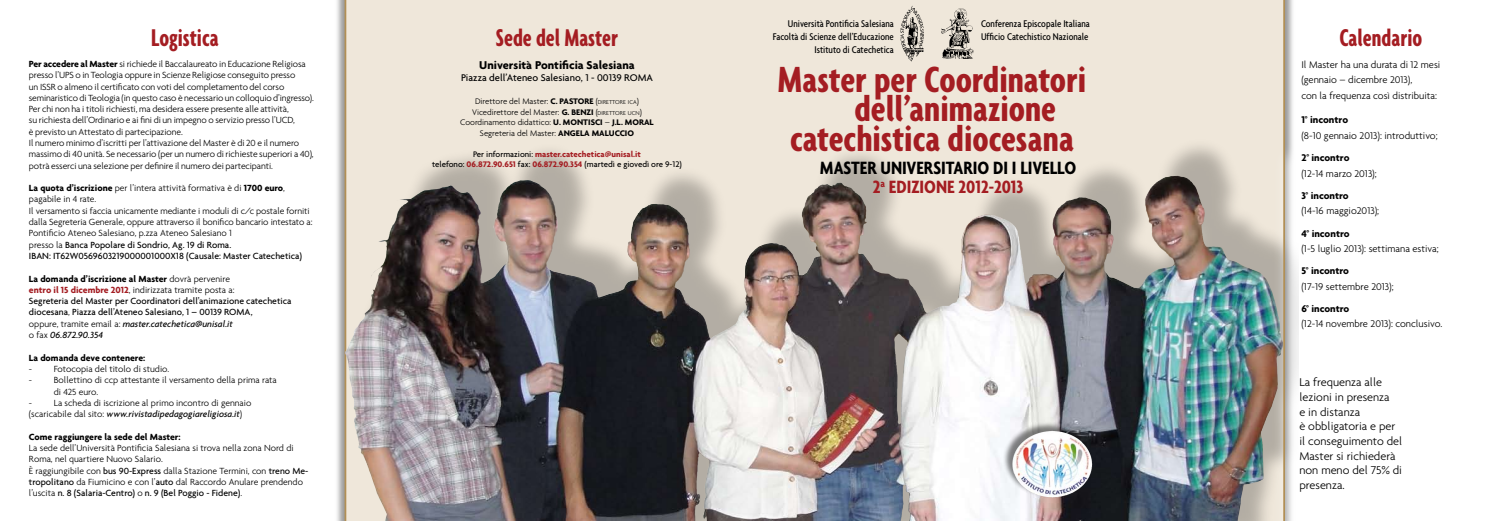
<style>
.page{position:relative;width:1489px;height:521px;background:#fff}
.page>*{position:absolute;margin:0;border:0;box-sizing:border-box;transform-origin:0 0}
.t1{font:700 extra-condensed 39.38px "Agenda";color:#a41d22;scale:1.11 1}
.t2{font:700 extra-condensed 26.25px "Agenda";color:#a41d22}
.t3{font:700 condensed 19.25px/19.2px "Agenda";color:#000}
.t4{font:700 condensed 19.25px "Agenda";color:#a41d22}
.t5{font:300 12.25px/14.7px "Agenda";color:#000}
.t6{font:700 12.25px "Agenda";color:#000}
.t7{font:300 10.5px/15.6px "Agenda";color:#000}
.t8{font:500 condensed 10.5px/12.6px "Agenda";color:#000}
.t9{font:700 10.5px "Agenda";letter-spacing:-.015em;color:#000}
.t10{font:500 10.5px "Agenda";color:#000}
.t11{font:300 9.62px/11.3px "Agenda";letter-spacing:-.01em;color:#000}
.t12{font:500 9.62px/11.3px "Agenda";color:#000}
.t13{font:700 9.62px "Agenda";color:#000}
.t14{font:300 8.75px "Agenda";color:#000}
.t15{font:700 8.75px/10.5px "Agenda";color:#a41d22;text-align:center}
.t16{font:700 8.75px "Agenda";color:#000}
.s1{font-weight:700}
.s2{font-weight:500}
.s3{font-weight:300}
.s4{font-weight:700;color:#a41d22}
.s5{font-style:italic}
.s6{font-weight:500;font-style:italic}
.s7{font-size:6.12px}
.s8{font-weight:500;color:#000}
.s9{color:#a41d22}
</style>
<div class="page">
<div style="left:744px;top:0;width:540px;height:521px;background:#efe7da"></div>
<div style="left:334px;top:0;width:411px;height:521px;background:#000;opacity:.4"></div>
<div style="left:345px;top:0;width:399px;height:521px;background:#efe7da"></div>
<hr style="left:344px;top:0;width:2px;height:521px;background:#b18f55">
<div style="left:357px;top:135px;width:965px;height:386px;background:#000;opacity:.25"></div>
<img style="left:941px;top:8px;width:33px;height:51px">
<img style="left:900px;top:6px;width:24px;height:55px">
<div style="left:1001px;top:420px;width:91px;height:78px;background:#000;opacity:.5"></div>
<img style="left:1058px;top:431px;width:21px;height:9px">
<div style="left:1272px;top:141px;width:142px;height:380px;background:#fff;opacity:.75"></div>
<div style="left:1299px;top:156px;width:111px;height:365px;background:#fff"></div>
<hr style="left:1283px;top:0;width:1px;height:521px;background:#b18f55">
<h2 class="t2" style="left:151px;top:22px;width:69px">Logistica</h2>
<h2 class="t2" style="left:496px;top:22px;width:123px">Sede del Master</h2>
<p class="t11" style="left:29px;top:58px;width:286px"><span class="s1">Per accedere al Master</span> si richiede il Baccalaureato in Educazione Religiosa presso l’UPS o in Teologia oppure in Scienze Religiose conseguito presso<br>un ISSR o almeno il certificato con voti del completamento del corso seminaristico di Teologia (in questo caso è necessario un colloquio d’ingresso).<br>Per chi non ha i titoli richiesti, ma desidera essere presente alle attività,<br>su richiesta dell’Ordinario e ai fini di un impegno o servizio presso l’UCD,<br>è previsto un Attestato di partecipazione.<br>Il numero minimo d’iscritti per l’attivazione del Master è di 20 e il numero massimo di 40 unità. Se necessario (per un numero di richieste superiori a 40), potrà esserci una selezione per definire il numero dei partecipanti.</p>
<p class="t11" style="left:29px;top:182px;width:285px"><span class="s1">La quota d’iscrizione</span> per l’intera attività formativa è di <span class="s1">1700 euro</span>, pagabile in 4 rate.<br>Il versamento si faccia unicamente mediante i moduli di c/c postale forniti dalla Segreteria Generale, oppure attraverso il bonifico bancario intestato a:<br>Pontificio Ateneo Salesiano, p.zza Ateneo Salesiano 1<br>presso la <span class="s2">Banca Popolare di Sondrio, Ag. 19 di Roma.<br>IBAN: IT62W0569603219000001000X18 (Causale: Master Catechetica)</span></p>
<p class="t12" style="left:29px;top:273px;width:264px"><span class="s1">La domanda d’iscrizione al Master</span> <span class="s3">dovrà pervenire<br></span><span class="s4">entro il 15 dicembre 2012</span><span class="s3">, indirizzata tramite posta a:<br></span>Segreteria del Master per Coordinatori dell’animazione catechetica diocesana<span class="s3">,</span> Piazza dell’Ateneo Salesiano, 1 – 00139 ROMA,<br><span class="s3">oppure, tramite email a:</span> <span class="s5">master.catechetica@unisal.it<br></span><span class="s3">o fax</span> <span class="s5">06.872.90.354</span></p>
<p class="t13" style="left:29px;top:352px;width:118px">La domanda deve contenere:</p>
<p class="t11" style="left:29px;top:363px;width:142px">- Fotocopia del titolo di studio.</p>
<p class="t11" style="left:54px;top:374px;width:224px;text-indent:-25px">- Bollettino di ccp attestante il versamento della prima rata di 425 euro.</p>
<p class="t11" style="left:29px;top:397px;width:224px">- La scheda di iscrizione al primo incontro di gennaio (scaricabile dal sito: <span class="s6">www.rivistadipedagogiareligiosa.it</span>)</p>
<p class="t13" style="left:29px;top:431px;width:153px">Come raggiungere la sede del Master:</p>
<p class="t11" style="left:29px;top:442px;width:281px">La sede dell’Università Pontificia Salesiana si trova nella zona Nord di Roma, nel quartiere Nuovo Salario.<br>è raggiungibile con <span class="s2">bus 90-Express</span> dalla Stazione Termini, con <span class="s2">treno Me&shy;tropolitano</span> da Fiumicino e con l’<span class="s2">auto</span> dal Raccordo Anulare prendendo l’uscita <span class="s2">n. 8 (Salaria-Centro)</span> o <span class="s2">n. 9 (Bel Poggio - Fidene)</span>.</p>
<p class="t6" style="left:479px;top:57px;width:157px">Università Pontificia Salesiana</p>
<p class="t10" style="left:461px;top:72px;width:193px">Piazza dell’Ateneo Salesiano, 1 - 00139 ROMA</p>
<p class="t14" style="left:475px;top:96px;width:165px">Direttore del Master: <span class="s1">c. pastore</span> (<span class="s7">DIRETTORE ICA</span>)</p>
<p class="t14" style="left:472px;top:107px;width:171px">Vicedirettore del Master: <span class="s1">G. Benzi</span> (<span class="s7">DIRETTORE UCN</span>)</p>
<p class="t14" style="left:460px;top:117px;width:193px">Coordinamento didattico: <span class="s1">U. Montisci</span> – <span class="s1">J.L. Moral</span></p>
<p class="t14" style="left:480px;top:128px;width:131px">Segreteria del Master: <span class="s1">Ang ela Malucc</span></p>
<p class="t16" style="left:625px;top:128px;width:11px">io</p>
<p class="t15" style="left:432px;top:149px;width:251px"><span class="s8">Per informazioni:</span> master.catechetica@unisal.it<br><span class="s8">telefono:</span> 06.872.90.651 <span class="s8">fax:</span> 06.872.90.354 <span class="s8">(martedì e giovedì ore 9-12)</span></p>
<p class="t8" style="left:772px;top:18px;width:123px;text-align:right">Università Pontificia Salesiana<br>Facoltà di Scienze dell’Educazione<br>Istituto di Catechetica</p>
<p class="t8" style="left:980px;top:18px;width:110px">Conferenza Episcopale Italiana<br>Ufficio Catechistico Nazionale</p>
<h1 class="t1" style="left:777px;top:57px;width:279px">Master per Coordinatori</h1>
<h1 class="t1" style="left:854px;top:86px;width:183px">dell’animazione</h1>
<h1 class="t1" style="left:790px;top:116px;width:257px">catechistica diocesana</h1>
<h3 class="t3" style="left:872px;top:158px;width:205px;text-indent:-53px">MASTER UNIVERSITARIO DI I LIVELLO<br><span class="s9">2</span><sup>A</sup> <span class="s9">EDIZIONE</span></h3>
<h3 class="t4" style="left:958px;top:176px;width:66px">2012-2013</h3>
<h2 class="t2" style="left:1339px;top:22px;width:84px">Calendario</h2>
<p class="t7" style="left:1301px;top:56px;width:140px">Il Master ha una durata di 12 mesi (gennaio – dicembre 2013),<br>con la frequenza così distribuita:</p>
<p class="t9" style="left:1301px;top:114px;width:48px">1° incontro</p>
<p class="t7" style="left:1301px;top:128px;width:138px">(8-10 gennaio 2013): introduttivo;</p>
<p class="t9" style="left:1301px;top:151px;width:50px">2° incontro</p>
<p class="t7" style="left:1301px;top:165px;width:77px">(12-14 marzo 2013);</p>
<p class="t9" style="left:1301px;top:189px;width:49px">3° incontro</p>
<p class="t7" style="left:1301px;top:203px;width:79px">(14-16 maggio2013);</p>
<p class="t9" style="left:1301px;top:227px;width:50px">4° incontro</p>
<p class="t7" style="left:1301px;top:241px;width:139px">(1-5 luglio 2013): settimana estiva;</p>
<p class="t9" style="left:1301px;top:264px;width:49px">5° incontro</p>
<p class="t7" style="left:1301px;top:278px;width:94px">(17-19 settembre 2013);</p>
<p class="t9" style="left:1301px;top:302px;width:50px">6° incontro</p>
<p class="t7" style="left:1301px;top:316px;width:143px">(12-14 novembre 2013): conclusivo.</p>
<p class="t5" style="left:1299px;top:375px;width:104px">La frequenza alle lezioni in presenza<br>e in distanza<br>è obbligatoria e per il conseguimento del<br>Master si richiederà non meno del 75% di presenza.</p>
</div>
